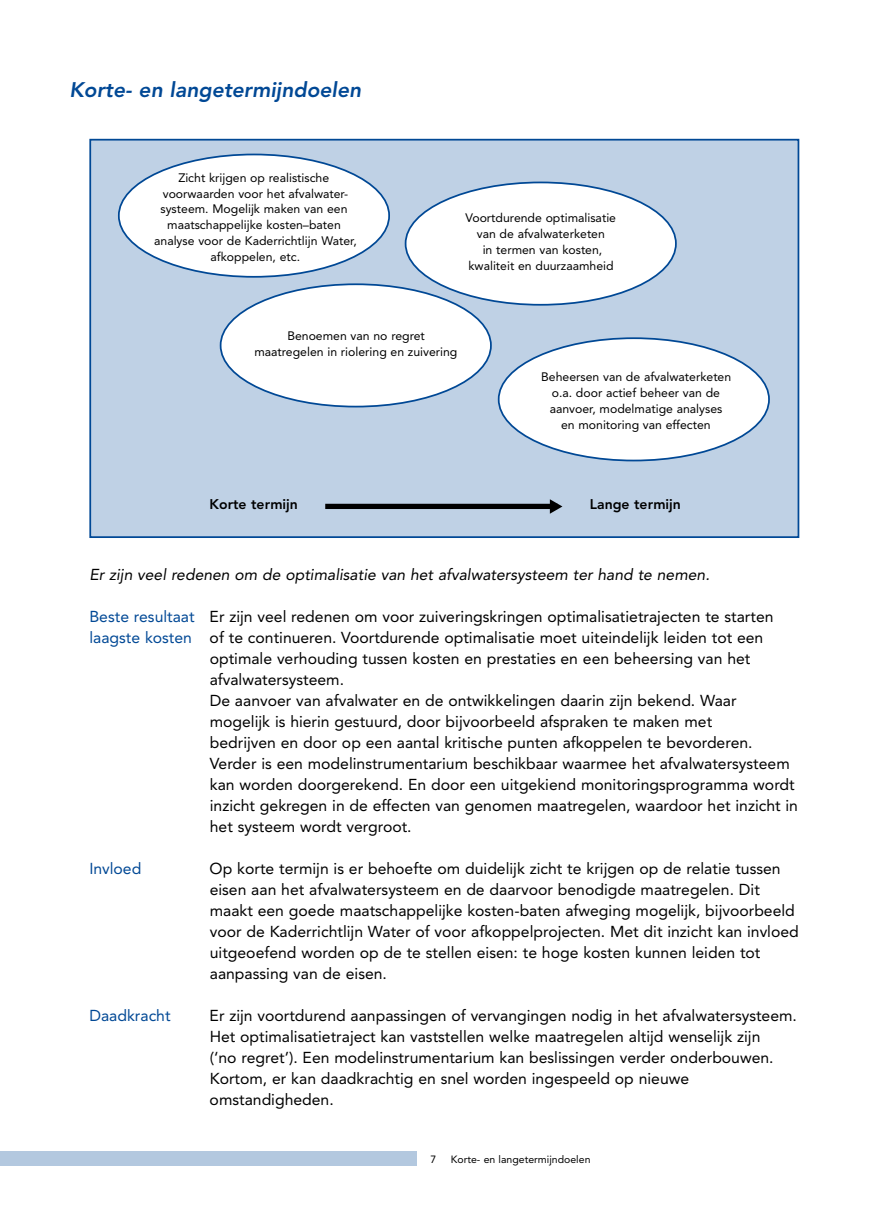
<style>
.page{position:relative;width:869px;height:1216px;background:#fff}
.page>*{position:absolute;margin:0;border:0;box-sizing:border-box;transform-origin:0 0}
.t1{font:italic 800 21px "Avenir";color:#004895}
.t2{font:15.75px/21px "Avenir";color:#000}
.t3{font:italic 15.75px "Avenir";color:#000}
.t4{font:15.75px "Avenir";color:#004895}
.t5{font:800 14px "Avenir";color:#000}
.t6{font:12.25px/15.8px "Avenir";color:#000;text-align:center}
.t7{font:10.5px "Avenir";color:#000}
.s1{color:#004895}
</style>
<div class="page">
<div style="left:90px;top:140px;width:708px;height:397px;background:#bfd1e5"></div>
<div style="left:89px;top:139px;width:710px;height:399px;border:2px solid #004895"></div>
<div style="left:498px;top:338px;width:270px;height:122px;background:#fff;border-radius:50%"></div>
<div style="left:405px;top:182px;width:270px;height:123px;background:#fff;border-radius:50%"></div>
<div style="left:220px;top:284px;width:270px;height:122px;background:#fff;border-radius:50%"></div>
<div style="left:119px;top:154px;width:270px;height:123px;background:#fff;border-radius:50%"></div>
<div style="left:325px;top:504px;width:232px;height:5px;background:#000"></div>
<div style="left:0;top:1150px;width:416px;height:15px;background:#b3c8df"></div>
<svg style="left:507px;top:503px;width:51px;height:6px"></svg>
<h1 class="t1" style="left:69px;top:77px;width:293px">Korte- en langetermijndoelen</h1>
<p class="t6" style="left:154px;top:170px;width:204px">Zicht krijgen op realistische voorwaarden voor het afvalwater&shy;systeem. Mogelijk maken van een maatschappelijke kosten–baten analyse voor de Kaderrichtlijn Water, afkoppelen, etc.</p>
<p class="t6" style="left:465px;top:210px;width:152px">Voortdurende optimalisatie van de afvalwaterketen<br>in termen van kosten, kwaliteit en duurzaamheid</p>
<p class="t6" style="left:254px;top:328px;width:204px">Benoemen van no regret maatregelen in riolering en zuivering</p>
<p class="t6" style="left:541px;top:369px;width:191px">Beheersen van de afvalwaterketen o.a. door actief beheer van de aanvoer, modelmatige analyses<br>en monitoring van effecten</p>
<p class="t5" style="left:209px;top:496px;width:90px">Korte termijn</p>
<p class="t5" style="left:589px;top:496px;width:92px">Lange termijn</p>
<p class="t3" style="left:89px;top:565px;width:621px">Er zijn veel redenen om de optimalisatie van het afvalwatersysteem ter hand te nemen.</p>
<p class="t2" style="left:89px;top:606px;width:685px"><span class="s1">Beste resultaat</span> Er zijn veel redenen om voor zuiveringskringen optimalisatietrajecten te starten</p>
<p class="t2" style="left:89px;top:627px;width:675px"><span class="s1">laagste kosten</span> of te continueren. Voortdurende optimalisatie moet uiteindelijk leiden tot een</p>
<p class="t2" style="left:209px;top:648px;width:542px">optimale verhouding tussen kosten en prestaties en een beheersing van het</p>
<p class="t2" style="left:210px;top:669px;width:136px">afvalwatersysteem.</p>
<p class="t2" style="left:210px;top:690px;width:528px">De aanvoer van afvalwater en de ontwikkelingen daarin zijn bekend. Waar</p>
<p class="t2" style="left:210px;top:711px;width:504px">mogelijk is hierin gestuurd, door bijvoorbeeld afspraken te maken met</p>
<p class="t2" style="left:210px;top:732px;width:544px">bedrijven en door op een aantal kritische punten afkoppelen te bevorderen.</p>
<p class="t2" style="left:210px;top:753px;width:581px">Verder is een modelinstrumen-tarium beschikbaar waarmee het afvalwatersysteem</p>
<p class="t2" style="left:210px;top:774px;width:586px">kan worden doorgerekend. En door een uitgekiend monitoringsprogramma wordt</p>
<p class="t2" style="left:210px;top:795px;width:589px">inzicht gekregen in de effecten van genomen maatregelen, waardoor het inzicht in</p>
<p class="t2" style="left:210px;top:816px;width:203px">het systeem wordt vergroot.</p>
<p class="t4" style="left:89px;top:859px;width:53px">Invloed</p>
<p class="t2" style="left:209px;top:858px;width:590px">Op korte termijn is er behoefte om duidelijk zicht te krijgen op de relatie tussen eisen aan het afvalwatersysteem en de daarvoor benodigde maatregelen. Dit maakt een goede maatschappelijke kosten-baten afweging mogelijk, bijvoorbeeld voor de Kaderrichtlijn Water of voor afkoppelprojecten. Met dit inzicht kan invloed uitgeoefend worden op de te stellen eisen: te hoge kosten kunnen leiden tot aanpassing van de eisen.</p>
<p class="t4" style="left:89px;top:1006px;width:83px">Daadkracht</p>
<p class="t2" style="left:209px;top:1005px;width:588px">Er zijn voortdurend aanpassingen of vervangingen nodig in het afvalwatersysteem.<br>Het optimalisatietraject kan vaststellen welke maatregelen altijd wenselijk zijn<br>(‘no regret’). Een modelinstrumentarium kan beslissingen verder onderbouwen.<br>Kortom, er kan daadkrachtig en snel worden ingespeeld op nieuwe omstandigheden.</p>
<p class="t7" style="left:450px;top:1152px;width:141px">Korte- en langetermijndoelen</p>
</div>
